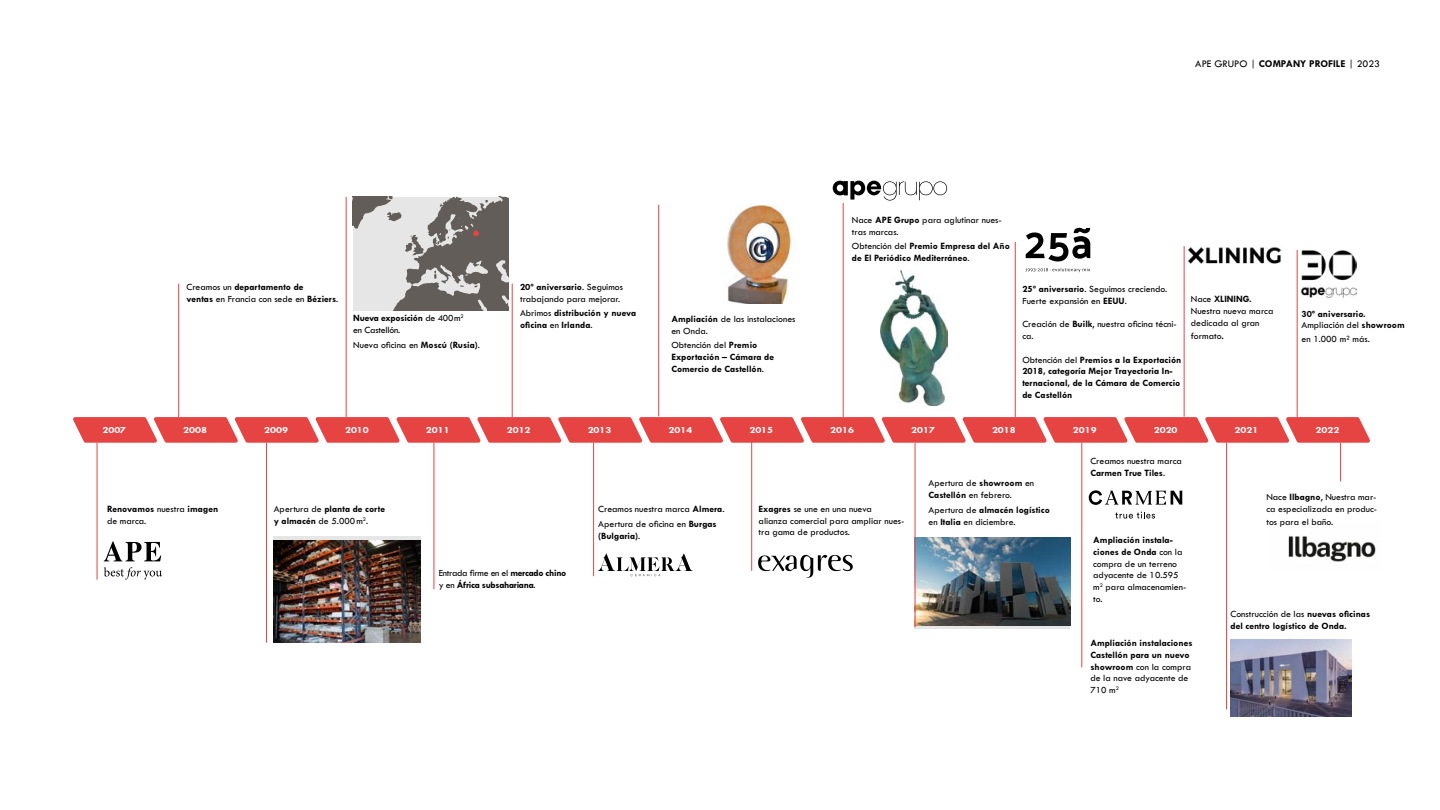
<style>
.page{position:relative;width:1440px;height:810px;background:#fff}
.page>*{position:absolute;margin:0;border:0;box-sizing:border-box;transform-origin:0 0}
.t1{font:10.5px "Tw Cen MT Std";color:#000}
.t2{font:9.75px/11.7px "Tw Cen MT Std";color:#000}
.t3{font:700 9.75px/11.7px "Tw Cen MT Std";color:#000}
.t4{font:700 9.75px/11.7px "Tw Cen MT Std";letter-spacing:-.03em;color:#000}
.t5{font:9.75px/11.7px "Tw Cen MT Std";letter-spacing:-.02em;color:#000}
.t6{font:700 9.6px "Tw Cen MT Std";color:#fff;scale:1.17 1}
.s1{font-weight:700}
.s2{font-weight:400}
.s3{font-size:11.25px}
.s4{font-family:"Tw Cen"}
</style>
<div class="page">
<div style="left:915px;top:538px;width:155px;height:91px;background:#e6e6e6"></div>
<img style="left:916px;top:538px;width:154px;height:88px">
<hr style="left:97px;top:443px;width:1px;height:137px;background:#e64442">
<hr style="left:512px;top:284px;width:1px;height:133px;background:#e64442">
<hr style="left:593px;top:443px;width:1px;height:133px;background:#e64442">
<hr style="left:346px;top:197px;width:1px;height:220px;background:#e64442">
<hr style="left:434px;top:443px;width:1px;height:146px;background:#e64442">
<hr style="left:843px;top:203px;width:1px;height:214px;background:#e64442">
<hr style="left:915px;top:443px;width:1px;height:184px;background:#e64442">
<hr style="left:178px;top:284px;width:1px;height:133px;background:#e64442">
<hr style="left:266px;top:443px;width:1px;height:200px;background:#e64442">
<hr style="left:658px;top:205px;width:1px;height:211px;background:#e64442">
<hr style="left:751px;top:441px;width:1px;height:130px;background:#e64442">
<hr style="left:1015px;top:242px;width:1px;height:175px;background:#e64442">
<hr style="left:1081px;top:443px;width:1px;height:224px;background:#e64442">
<div style="left:273px;top:537px;width:148px;height:106px;background:linear-gradient(to right,#e6e6e6,#e6e6e6)"></div>
<img style="left:273px;top:541px;width:148px;height:102px">
<img style="left:727px;top:204px;width:67px;height:99px">
<svg style="left:598px;top:553px;width:95px;height:23px"></svg>
<svg style="left:104px;top:542px;width:57px;height:19px"></svg>
<svg style="left:104px;top:567px;width:58px;height:13px"></svg>
<svg style="left:758px;top:555px;width:95px;height:23px"></svg>
<svg style="left:1089px;top:490px;width:93px;height:15px"></svg>
<svg style="left:1115px;top:512px;width:40px;height:7px"></svg>
<svg style="left:833px;top:181px;width:114px;height:20px"></svg>
<svg style="left:1026px;top:268px;width:64px;height:4px"></svg>
<svg style="left:1026px;top:228px;width:64px;height:33px"></svg>
<svg style="left:353px;top:197px;width:155px;height:114px;background:#a2a09d"></svg>
<img style="left:881px;top:270px;width:67px;height:135px">
<hr style="left:1184px;top:246px;width:1px;height:171px;background:#e64442">
<img style="left:1187px;top:247px;width:95px;height:17px">
<hr style="left:1340px;top:443px;width:1px;height:38px;background:#e64442">
<img style="left:1288px;top:536px;width:88px;height:26px">
<img style="left:1230px;top:640px;width:122px;height:77px">
<svg style="left:73px;top:417px;width:1297px;height:26px;background:#e85756"></svg>
<hr style="left:1226px;top:443px;width:1px;height:266px;background:#e64442">
<img style="left:1302px;top:250px;width:54px;height:48px">
<hr style="left:1297px;top:250px;width:1px;height:171px;background:#e64442">
<p class="t1" style="left:1195px;top:58px;width:186px">APE GRUPO | <span class="s1">COMPANY PROFILE</span> | 2023</p>
<p class="t2" style="left:187px;top:281px;width:153px">Creamos un <span class="s1">departamento de<br>ventas</span> en Francia con sede en <span class="s1">Béziers</span>.</p>
<p class="t5" style="left:353px;top:312px;width:112px"><span class="s1">Nueva exposición</span> de 400m<sup>2 </sup>en Castellón.</p>
<p class="t2" style="left:353px;top:339px;width:128px">Nueva oficina en <span class="s1">Moscú (Rusia)</span>.</p>
<p class="t2" style="left:520px;top:281px;width:105px"><span class="s1">20º aniversario</span>. Seguimos trabajando para mejorar.</p>
<p class="t3" style="left:520px;top:307px;width:118px"><span class="s2">Abrimos</span> distribución y nueva oficina <span class="s2">en</span> Irlanda<span class="s2">.</span></p>
<p class="t2" style="left:671px;top:313px;width:126px"><span class="s1">Ampliación</span> de las instalaciones en Onda.</p>
<p class="t3" style="left:671px;top:339px;width:104px"><span class="s2">Obtención del</span> Premio<br>Exportación – Cámara de<br>Comercio de Castellón<span class="s2">.</span></p>
<p class="t2" style="left:852px;top:214px;width:151px">Nace <span class="s1">APE Grupo</span> para aglutinar nues&shy;tras marcas.</p>
<p class="t3" style="left:852px;top:241px;width:160px"><span class="s2">Obtención del</span> Premio Empresa del Año de El Periódico Mediterráneo<span class="s2">.</span></p>
<p class="t2" style="left:1022px;top:284px;width:146px"><span class="s1">25º aniversario</span>. Seguimos creciendo.<br>Fuerte expansión en <span class="s1">EEUU</span>.</p>
<p class="t2" style="left:1022px;top:319px;width:156px">Creación de <span class="s1">Builk</span>, nuestra oficina técni&shy;ca.</p>
<p class="t3" style="left:1022px;top:354px;width:161px"><span class="s2">Obtención del</span> Premios a la Exportación<br>2018, categoría Mejor Trayectoria In&shy;ternacional, de la Cámara de Comercio de Castellón</p>
<p class="t2" style="left:1191px;top:294px;width:84px">Nace <span class="s1">XLINING.<br></span>Nuestra nueva marca dedicada al gran</p>
<p class="t2" style="left:1191px;top:331px;width:35px">formato<span class="s3">.</span></p>
<p class="t6" style="left:102px;top:425px;width:22px">2007</p>
<p class="t6" style="left:183px;top:425px;width:22px">2008</p>
<p class="t6" style="left:264px;top:425px;width:22px">2009</p>
<p class="t6" style="left:345px;top:425px;width:22px">2010</p>
<p class="t6" style="left:426px;top:425px;width:22px">2011</p>
<p class="t6" style="left:507px;top:425px;width:22px">2012</p>
<p class="t6" style="left:588px;top:425px;width:22px">2013</p>
<p class="t6" style="left:669px;top:425px;width:22px">2014</p>
<p class="t6" style="left:749px;top:425px;width:22px">2015</p>
<p class="t6" style="left:830px;top:425px;width:22px">2016</p>
<p class="t6" style="left:911px;top:425px;width:22px">2017</p>
<p class="t6" style="left:992px;top:425px;width:22px">2018</p>
<p class="t6" style="left:1073px;top:425px;width:22px">2019</p>
<p class="t6" style="left:1154px;top:425px;width:22px">2020</p>
<p class="t2" style="left:1090px;top:455px;width:93px">Creamos nuestra marca<br><span class="s1">Carmen True Tiles</span>.</p>
<p class="t6" style="left:1235px;top:425px;width:22px">2021</p>
<p class="t3" style="left:1302px;top:308px;width:105px">30º aniversario.<br><span class="s2">Ampliación del</span> showroom</p>
<p class="t2" style="left:1302px;top:333px;width:70px">en 1.000 m² más.</p>
<p class="t6" style="left:1316px;top:425px;width:22px">2022</p>
<p class="t3" style="left:107px;top:503px;width:113px">Renovamos <span class="s2">nuestra</span> imagen <span class="s2">de marca.</span></p>
<p class="t3" style="left:274px;top:503px;width:113px"><span class="s2">Apertura de</span> planta de corte y almacén <span class="s2">de 5.000m</span><sup>2</sup><span class="s2">.</span></p>
<p class="t4" style="left:439px;top:567px;width:129px"><span class="s2">Entrada firme en el</span> mercado chino <span class="s2">y en</span> África subsahariana<span class="s2">.</span></p>
<p class="t2" style="left:598px;top:502px;width:128px;line-height:14.7px">Creamos nuestra marca <span class="s1">Almera</span>.<br>Apertura de oficina en <span class="s1">Burgas</span></p>
<p class="t3" style="left:598px;top:530px;width:44px">(Bulgaria)<span class="s2">.</span></p>
<p class="t2" style="left:759px;top:503px;width:147px"><span class="s1">Exagres</span> se une en una nueva<br>alianza comercial para ampliar nues&shy;tra gama de productos.</p>
<p class="t2" style="left:929px;top:478px;width:107px">Apertura de <span class="s1">showroom</span> en<br><span class="s1">Castellón</span> en febrero.</p>
<p class="t2" style="left:929px;top:504px;width:123px">Apertura de <span class="s1">almacén logístico </span>en <span class="s1">Italia</span> en diciembre.</p>
<p class="t2" style="left:1093px;top:534px;width:95px"><span class="s1">Ampliación instala&shy;ciones de Onda</span> con la compra de un terreno adyacente de 10.595 m<sup>2</sup> para almacenamien&shy;to.</p>
<p class="t3" style="left:1090px;top:637px;width:104px">Ampliación instalaciones<br>Castellón para un nuevo showroom <span class="s2">con la compra de la nave adyacente de<br>710 m</span><sup>2</sup></p>
<p class="t2" style="left:1266px;top:491px;width:112px">Nace <span class="s1">Ilbagno</span><span class="s4">,</span> Nuestra mar&shy;ca especializada en produc-</p>
<p class="t2" style="left:1266px;top:517px;width:68px">tos para el baño.</p>
<p class="t3" style="left:1231px;top:608px;width:141px"><span class="s2">Construcción de las</span> nuevas oficinas del centro logístico de Onda.</p>
</div>
